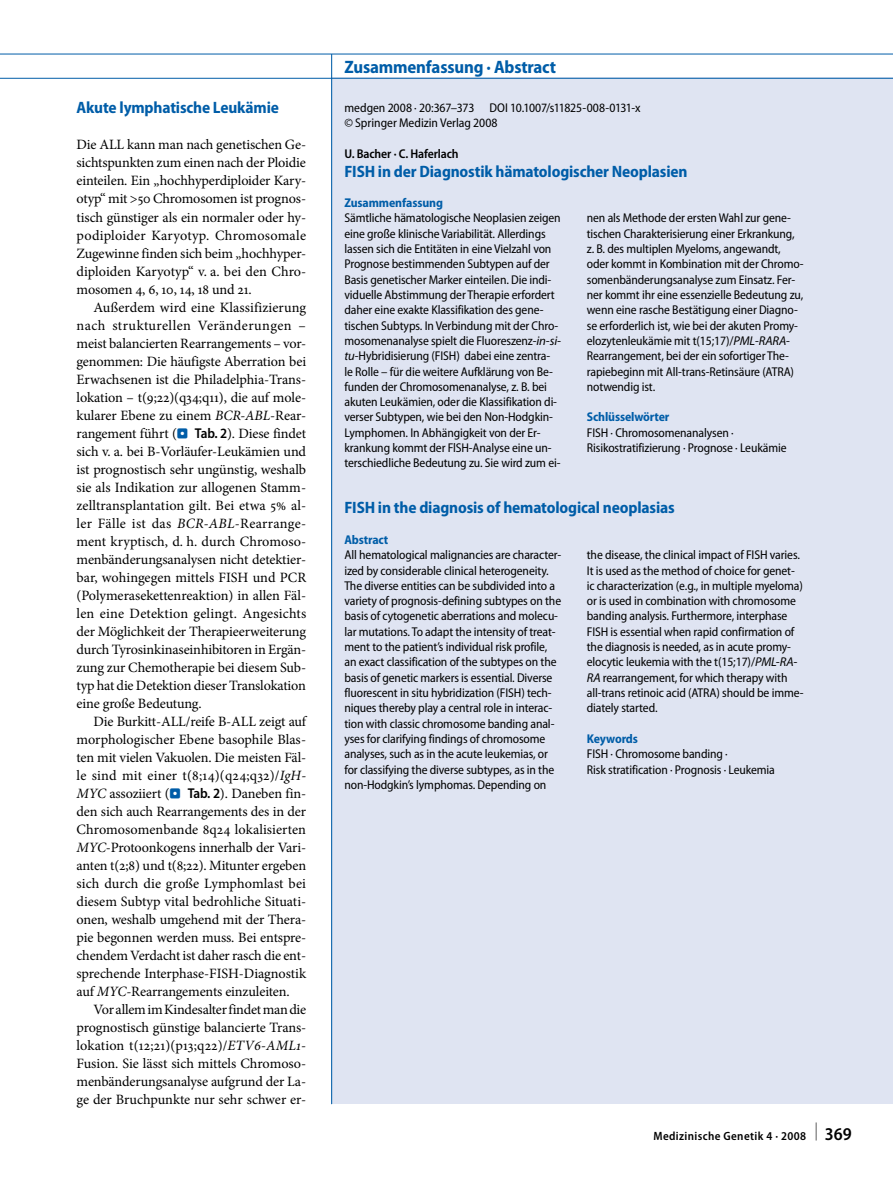
<style>
.page{position:relative;width:893px;height:1187px;background:#fff}
.page>*{position:absolute;margin:0;border:0;box-sizing:border-box;transform-origin:0 0}
._001_rubrik{font:700 semi-condensed 18px "Myriad Pro";letter-spacing:-.01em;color:#005da8}
._103_abstract_u1{font:700 semi-condensed 16.5px "Myriad Pro";letter-spacing:-.01em;color:#005da8}
._103_abstract_u1_eng{font:700 semi-condensed 16.5px "Myriad Pro";letter-spacing:-.01em;color:#005da8}
._012_u1{font:700 semi-condensed 16.5px "Myriad Pro";letter-spacing:-.01em;color:#005da8}
._010_fliesstext_mit{font:14.25px/18px "Minion Pro";letter-spacing:-.01em;color:#000;text-align:justify}
._010_fliesstext_ohne{font:14.25px/18px "Minion Pro";letter-spacing:-.005em;color:#000;text-align:justify}
._104_abstract_text_o{font:semi-condensed 12.75px/15.3px "Myriad Pro";letter-spacing:-.01em;color:#000}
._002_quelle_doi{font:semi-condensed 12.75px "Myriad Pro";letter-spacing:-.005em;color:#000}
._105_abstract_u2{font:700 semi-condensed 12.75px "Myriad Pro";letter-spacing:-.01em;color:#005da8}
._102_abstract_autore{font:600 semi-condensed 12.75px "Myriad Pro";letter-spacing:-.01em;color:#000}
._105_abstract_u2_eng{font:700 semi-condensed 12.75px "Myriad Pro";letter-spacing:-.015em;color:#005da8}
.t1{font:600 semi-condensed 12px "Myriad Pro";letter-spacing:.03em;color:#000}
.s1{font-style:italic}
.s2{font-family:"S Buttons";font-size:13.5px;color:#005da8}
.s3{font-family:"Myriad Pro";font-weight:600;font-stretch:semi-condensed}
.s4{font-style:italic;font-stretch:normal}
.s5{font-size:18px}
</style>
<div class="page">
<div style="left:332px;top:78px;width:561px;height:1025px;background:#dfe4f2"></div>
<hr style="left:331px;top:54px;width:1px;height:1049px;background:#005da8">
<hr style="left:0;top:54px;width:893px;height:1px;background:#005da8">
<hr style="left:0;top:78px;width:893px;height:1px;background:#005da8">
<p class="_012_u1" style="left:77px;top:99px;width:204px">Akute lymphatische Leukämie</p>
<p class="_010_fliesstext_ohne" style="left:77px;top:136px;width:231px">Die ALL kann man nach genetischen Ge&shy;sichtspunkten zum einen nach der Ploidie einteilen. Ein „hochhyperdiploider Kary&shy;otyp“ mit &gt;50 Chromosomen ist prognos&shy;tisch günstiger als ein normaler oder hy&shy;podiploider Karyotyp. Chromosomale Zugewinne finden sich beim „hochhyper&shy;diploiden Karyotyp“ v. a. bei den Chro&shy;mosomen 4, 6, 10, 14, 18 und 21.</p>
<p class="_010_fliesstext_mit" style="left:77px;top:298px;width:231px;text-indent:17px">Außerdem wird eine Klassifizierung nach strukturellen Veränderungen – meist balancierten Rearrangements – vor&shy;genommen: Die häufigste Aberration bei Erwachsenen ist die Philadelphia-Trans&shy;lokation – t(9;22)(q34;q11), die auf mole&shy;kularer Ebene zu einem <span class="s1">BCR-ABL</span>-Rear&shy;rangement führt (<span class="s2">.</span> <span class="s3">Tab. 2</span>). Diese findet sich v. a. bei B-Vorläufer-Leukämien und ist prognostisch sehr ungünstig, weshalb sie als Indikation zur allogenen Stamm&shy;zelltransplantation gilt. Bei etwa 5% al&shy;ler Fälle ist das <span class="s1">BCR-ABL</span>-Rearrange&shy;ment kryptisch, d. h. durch Chromoso&shy;menbänderungsanalysen nicht detektier&shy;bar, wohingegen mittels FISH und PCR (Polymerasekettenreaktion) in allen Fäl&shy;len eine Detektion gelingt. Angesichts der Möglichkeit der Therapieerweiterung durch Tyrosinkinaseinhibitoren in Ergän&shy;zung zur Chemotherapie bei diesem Sub&shy;typ hat die Detektion dieser Translokation eine große Bedeutung.</p>
<p class="_010_fliesstext_mit" style="left:77px;top:712px;width:231px;text-indent:17px">Die Burkitt-ALL/reife B-ALL zeigt auf morphologischer Ebene basophile Blas&shy;ten mit vielen Vakuolen. Die meisten Fäl&shy;le sind mit einer t(8;14)(q24;q32)/<span class="s1">IgH-MYC</span> assoziiert (<span class="s2">.</span> <span class="s3">Tab. 2</span>). Daneben fin&shy;den sich auch Rearrangements des in der Chromosomenbande 8q24 lokalisierten <span class="s1">MYC</span>-Protoonkogens innerhalb der Vari&shy;anten t(2;8) und t(8;22). Mitunter ergeben sich durch die große Lymphomlast bei diesem Subtyp vital bedrohliche Situati&shy;onen, weshalb umgehend mit der Thera&shy;pie begonnen werden muss. Bei entspre&shy;chendem Verdacht ist daher rasch die ent&shy;sprechende Interphase-FISH-Diagnostik auf <span class="s1">MYC</span>-Rearrangements einzuleiten.</p>
<p class="_010_fliesstext_mit" style="left:77px;top:1000px;width:231px;text-indent:17px">Vor allem im Kindesalter findet man die prognostisch günstige balancierte Trans&shy;lokation t(12;21)(p13;q22)/<span class="s1">ETV6-AML1</span>- Fusion. Sie lässt sich mittels Chromoso&shy;menbänderungsanalyse aufgrund der La&shy;ge der Bruchpunkte nur sehr schwer er-</p>
<p class="_001_rubrik" style="left:344px;top:57px;width:213px">Zusammenfassung · Abstract</p>
<p class="_002_quelle_doi" style="left:344px;top:101px;width:298px">medgen 2008 · 20:367–373 DOI 10.1007/s11825-008-0131-x</p>
<p class="_002_quelle_doi" style="left:344px;top:116px;width:155px">© Springer Medizin Verlag 2008</p>
<p class="_102_abstract_autore" style="left:344px;top:147px;width:116px">U. Bacher · C. Haferlach</p>
<p class="_103_abstract_u1" style="left:344px;top:162px;width:345px">FISH in der Diagnostik hämatologischer Neoplasien</p>
<p class="_105_abstract_u2" style="left:344px;top:196px;width:100px">Zusammenfassung</p>
<p class="_104_abstract_text_o" style="left:344px;top:211px;width:218px">Sämtliche hämatologische Neoplasien zeigen eine große klinische Variabilität. Allerdings lassen sich die Entitäten in eine Vielzahl von Prognose bestimmenden Subtypen auf der Basis genetischer Marker einteilen. Die indi&shy;viduelle Abstimmung der Therapie erfordert daher eine exakte Klassifikation des gene&shy;tischen Subtyps. In Verbindung mit der Chro&shy;mosomenanalyse spielt die Fluoreszenz-<span class="s4">in-si&shy;tu</span>-Hybridisierung (FISH) dabei eine zentra&shy;le Rolle – für die weitere Aufklärung von Be&shy;funden der Chromosomenanalyse, z. B. bei akuten Leukämien, oder die Klassifikation di&shy;verser Subtypen, wie bei den Non-Hodgkin-Lymphomen. In Abhängigkeit von der Er&shy;krankung kommt der FlSH-Analyse eine un&shy;terschiedliche Bedeutung zu. Sie wird zum ei-</p>
<p class="_104_abstract_text_o" style="left:587px;top:211px;width:218px">nen als Methode der erstenWahl zur gene&shy;tischen Charakterisierung einer Erkrankung, z. B. des multiplen Myeloms, angewandt, oder kommt in Kombination mit der Chromo&shy;somenbänderungsanalyse zum Einsatz. Fer&shy;ner kommt ihr eine essenzielle Bedeutung zu, wenn eine rasche Bestätigung einer Diagno&shy;se erforderlich ist, wie bei der akuten Promy&shy;elozytenleukämie mit t(15;17)/<span class="s4">PML</span>-<span class="s4">RARA</span>-Rearrangement, bei der ein sofortiger The&shy;rapiebeginn mit All-trans-Retinsäure (ATRA) notwendig ist.</p>
<p class="_105_abstract_u2" style="left:587px;top:410px;width:84px">Schlüsselwörter</p>
<p class="_104_abstract_text_o" style="left:587px;top:425px;width:201px">FISH · Chromosomenanalysen ·<br>Risikostratifizierung · Prognose · Leukämie</p>
<p class="_103_abstract_u1_eng" style="left:344px;top:498px;width:332px">FISH in the diagnosis of hematological neoplasias</p>
<p class="_105_abstract_u2" style="left:344px;top:532px;width:45px">Abstract</p>
<p class="_104_abstract_text_o" style="left:344px;top:547px;width:218px">All hematological malignancies are character&shy;ized by considerable clinical heterogeneity.<br>The diverse entities can be subdivided into a variety of prognosis-defining subtypes on the basis of cytogenetic aberrations and molecu&shy;lar mutations. To adapt the intensity of treat&shy;ment to the patient’s individual risk profile, an exact classification of the subtypes on the basis of genetic markers is essential. Diverse fluorescent in situ hybridization (FISH) tech&shy;niques thereby play a central role in interac&shy;tion with classic chromosome banding anal&shy;yses for clarifying findings of chromosome analyses, such as in the acute leukemias, or for classifying the diverse subtypes, as in the non-Hodgkin’s lymphomas. Depending on</p>
<p class="_104_abstract_text_o" style="left:587px;top:547px;width:218px">the disease, the clinical impact of FISH varies.<br>It is used as the method of choice for genet&shy;ic characterization (e.g., in multiple myeloma) or is used in combination with chromosome banding analysis. Furthermore, interphase FISH is essential when rapid confirmation of the diagnosis is needed, as in acute promy&shy;elocytic leukemia with the t(15;17)/<span class="s4">PML-RA-RA</span> rearrangement, for which therapy with all-trans retinoic acid (ATRA) should be imme&shy;diately started.</p>
<p class="_105_abstract_u2_eng" style="left:587px;top:731px;width:53px">Keywords</p>
<p class="_104_abstract_text_o" style="left:587px;top:746px;width:190px">FISH · Chromosome banding ·<br>Risk stratification · Prognosis · Leukemia</p>
<p class="t1" style="left:653px;top:1129px;width:200px">Medizinische Genetik 4 · 2008 <sup>|</sup> <span class="s5">369</span></p>
</div>
